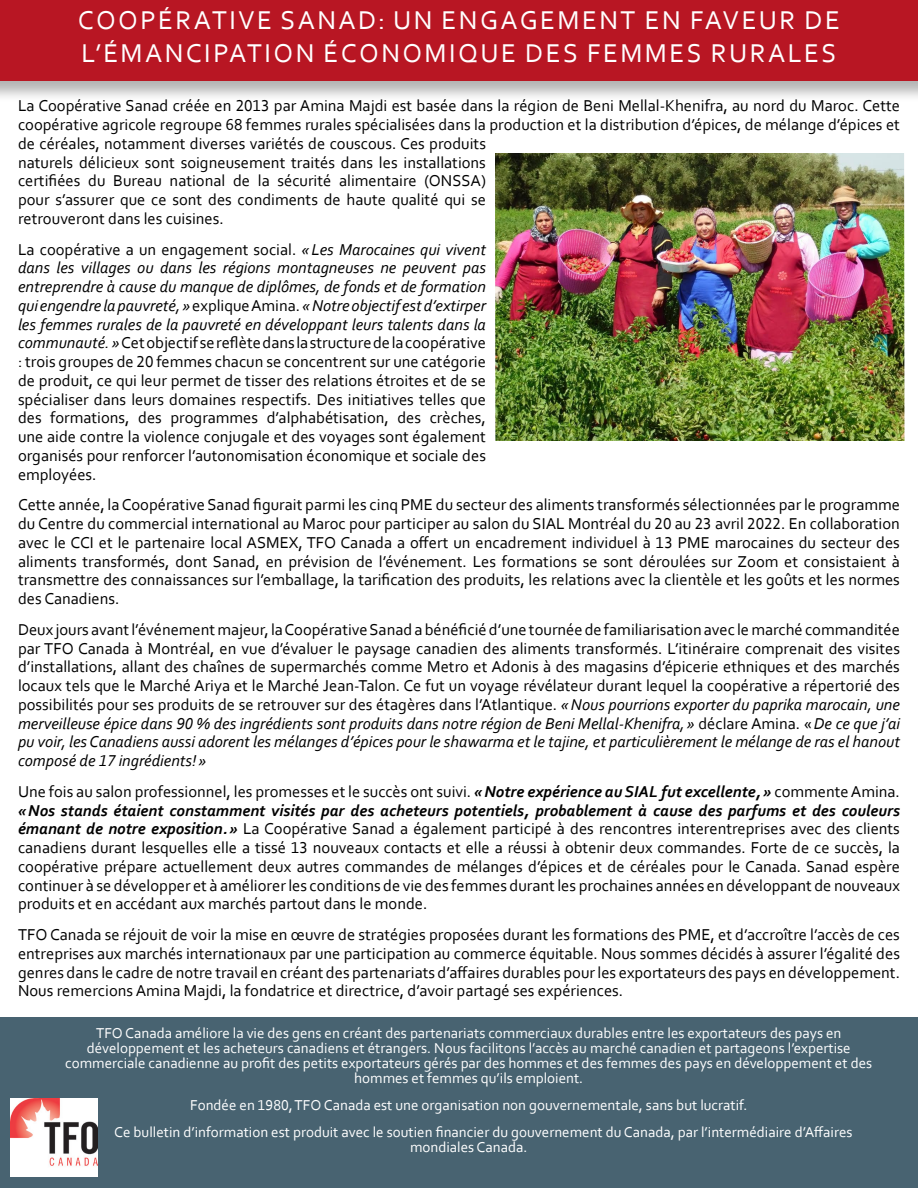
<style>
.page{position:relative;width:918px;height:1188px;background:#fff}
.page>*{position:absolute;margin:0;border:0;box-sizing:border-box;transform-origin:0 0}
.section_title_red{font:27px "Corbel";letter-spacing:.09em;color:#fff}
.paragraph_black{font:16.5px/18.8px "Corbel";color:#000;text-align:justify}
.paragraph_white{font:15px/15px "Corbel";color:#fff;text-align:center}
.s1{font-style:italic}
.s2{font-weight:700;font-style:italic}
</style>
<div class="page">
<div style="left:0;top:0;width:918px;height:103px;background:#000;opacity:.3"></div>
<div style="left:0;top:0;width:918px;height:81px;background:#b81623"></div>
<div style="left:0;top:1018px;width:918px;height:170px;background:#486371"></div>
<img style="left:11px;top:1098px;width:86px;height:79px">
<img style="left:495px;top:153px;width:409px;height:288px">
<p class="section_title_red" style="left:78px;top:3px;width:764px">COOPÉRATIVE SANAD: UN ENGAGEMENT EN FAVEUR DE</p>
<p class="section_title_red" style="left:81px;top:36px;width:756px">L’ÉMANCIPATION ÉCONOMIQUE DES FEMMES RURALES</p>
<p class="paragraph_black" style="left:18px;top:96px;width:884px;text-align:left">La Coopérative Sanad créée en 2013 par Amina Majdi est basée dans la région de Beni Mellal-Khenifra, au nord du Maroc. Cette coopérative agricole regroupe 68 femmes rurales spécialisées dans la production et la distribution d’épices, de mélange d’épices et de céréales, notamment diverses variétés de couscous. Ces produits<br>naturels délicieux sont soigneusement traités dans les installations<br>certifiées du Bureau national de la sécurité alimentaire (ONSSA)<br>pour s’assurer que ce sont des condiments de haute qualité qui se<br>retrouveront dans les cuisines.</p>
<p class="paragraph_black" style="left:18px;top:239px;width:470px">La coopérative a un engagement social. <span class="s1">« Les Marocaines qui vivent dans les villages ou dans les régions montagneuses ne peuvent pas entreprendre à cause du manque de diplômes, de fonds et de formation qui engendre la pauvreté, »</span>expliqueAmina.<span class="s1">«Notre objectif est d’extirper les femmes rurales de la pauvreté en développant leurs talents dans la communauté. »</span> Cetobjectifsereflètedanslastructuredelacoopérative : trois groupes de 20 femmes chacun se concentrent sur une catégorie de produit, ce qui leur permet de tisser des relations étroites et de se spécialiser dans leurs domaines respectifs. Des initiatives telles que des formations, des programmes d’alphabétisation, des crèches, une aide contre la violence conjugale et des voyages sont également organisés pour renforcer l’autonomisation économique et sociale des employées.</p>
<p class="paragraph_black" style="left:18px;top:495px;width:884px">Cette année, laCoopérative Sanad figurait parmi les cinq PME du secteur des aliments transformés sélectionnées par le programme du Centre du commercial international au Maroc pour participer au salon du SIAL Montréal du 20 au 23 avril 2022. En collaboration avec le CCI et le partenaire local ASMEX, TFO Canada a offert un encadrement individuel à 13 PME marocaines du secteur des aliments transformés, dont Sanad, en prévision de l’événement. Les formations se sont déroulées sur Zoom et consistaient à transmettre des connaissances sur l’emballage, la tarification des produits, les relations avec la clientèle et les goûts et les normes des Canadiens.</p>
<p class="paragraph_black" style="left:18px;top:620px;width:884px">Deux jours avantl’événementmajeur,laCoopérativeSanadabénéficiéd’une tournéede familiarisationavec lemarché commanditée par TFO Canada à Montréal, en vue d’évaluer le paysage canadien des aliments transformés. L’itinéraire comprenait des visites d’installations, allant des chaînes de supermarchés comme Metro et Adonis à des magasins d’épicerie ethniques et des marchés locaux tels que le Marché Ariya et le Marché Jean-Talon. Ce fut un voyage révélateur durant lequel la coopérative a répertorié des possibilités pour ses produits de se retrouver sur des étagères dans l’Atlantique. <span class="s1">«Nous pourrions exporter du paprika marocain, une merveilleuse épice dans 90 % des ingrédients sont produits dans notre région de Beni Mellal-Khenifra, »</span> déclare Amina. «<span class="s1">De ce que j’ai pu voir, les Canadiens aussi adorent les mélanges d’épices pour le shawarma et le tajine, et particulièrement le mélange de ras el hanout composé de 17 ingrédients! »</span></p>
<p class="paragraph_black" style="left:18px;top:782px;width:884px">Une fois au salon professionnel, les promesses et le succès ont suivi. <span class="s2">«Notre expérience au SIAL fut excellente,»</span> commenteAmina. <span class="s2">«Nos stands étaient constamment visités par des acheteurs potentiels, probablement à cause des parfums et des couleurs émanant de notre exposition.»</span> La Coopérative Sanad a également participé à des rencontres interentreprises avec des clients canadiens durant lesquelles elle a tissé 13 nouveaux contacts et elle a réussi à obtenir deux commandes. Forte de ce succès, la coopérative prépare actuellement deux autres commandes de mélanges d’épices et de céréales pour le Canada. Sanad espère continuer à se développer et à améliorerles conditions de vie des femmes durantles prochaines années en développant de nouveaux produits et en accédant aux marchés partout dans le monde.</p>
<p class="paragraph_black" style="left:18px;top:925px;width:884px">TFO Canada se réjouit de voir la mise en œuvre de stratégies proposées durant les formations des PME, et d’accroître l’accès de ces entreprises aux marchés internationaux par une participation au commerce équitable. Nous sommes décidés à assurer l’égalité des genres dans le cadre de notre travail en créant des partenariats d’affaires durables pourles exportateurs des pays en développement.<br>Nous remercions Amina Majdi, la fondatrice et directrice, d’avoir partagé ses expériences.</p>
<p class="paragraph_white" style="left:65px;top:1025px;width:808px">TFO Canada améliore la vie des gens en créant des partenariats commerciaux durables entre les exportateurs des pays en développement et les acheteurs canadiens et étrangers. Nous facilitons l’accès au marché canadien et partageons l’expertise commerciale canadienne au profit des petits exportateurs gérés par des hommes et des femmes des pays en développement et des hommes et femmes qu’ils emploient.</p>
<p class="paragraph_white" style="left:190px;top:1097px;width:559px">Fondée en 1980,TFO Canada est une organisation non gouvernementale, sans but lucratif.</p>
<p class="paragraph_white" style="left:410px;top:1124px;width:444px;text-align:left;text-indent:-296px">Ce bulletin d’information est produit avec le soutien financier du gouvernement du Canada, par l’intermédiaire d’Affaires mondiales Canada.</p>
</div>
